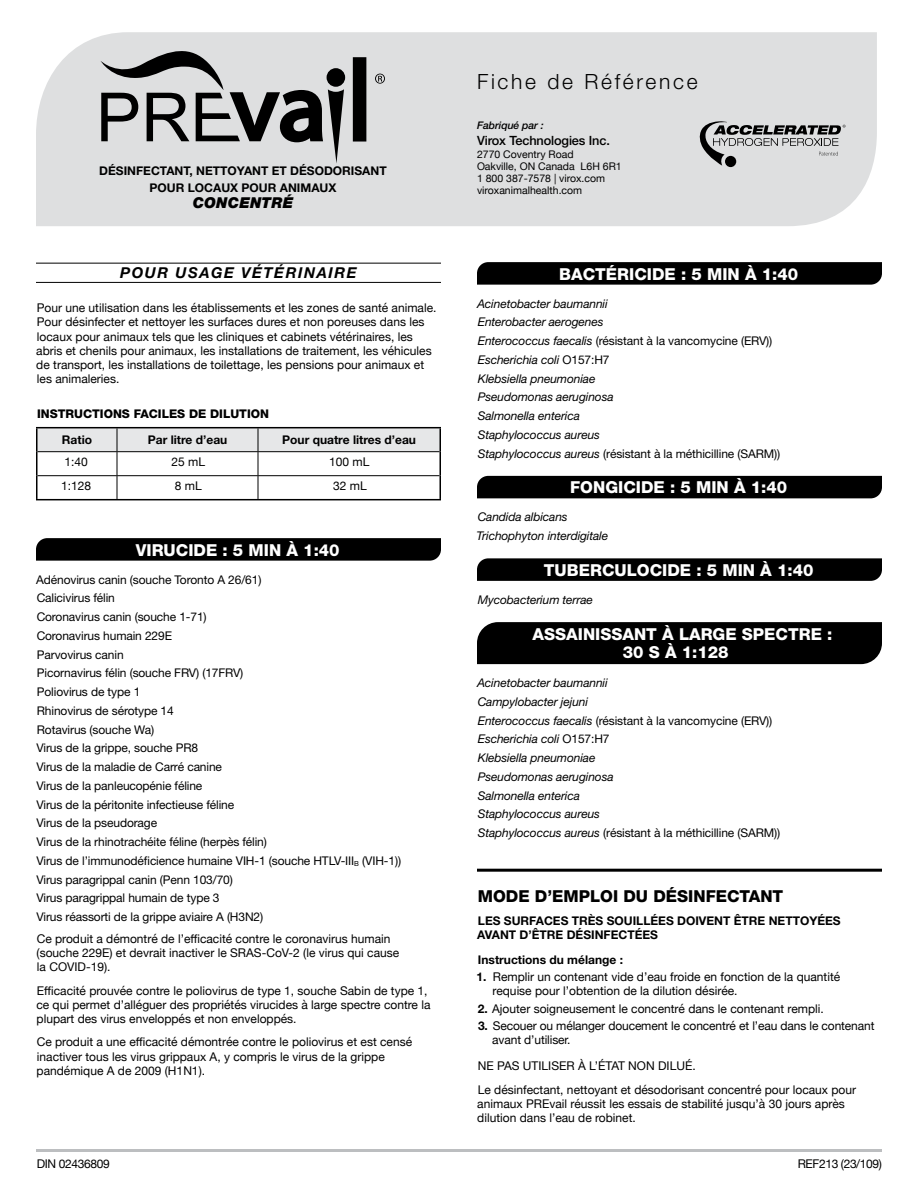
<style>
.page{position:relative;width:918px;height:1188px;background:#fff}
.page>*{position:absolute;margin:0;border:0;box-sizing:border-box;transform-origin:0 0}
.t1{font:300 21px "Helvetica Neue";letter-spacing:.13em;color:#000}
.t2{font:800 16.5px/18px "Helvetica Neue";color:#fff}
.t3{font:800 16.5px "Helvetica Neue";color:#000}
.t4{font:italic 700 15px "Helvetica Neue";letter-spacing:.1em;color:#000}
.t5{font:italic 900 15px "Helvetica Neue";letter-spacing:.01em;color:#000}
.t6{font:500 12.75px "Helvetica Neue";letter-spacing:-.01em;color:#000}
.t7{font:12px/14.2px "Helvetica Neue";color:#000}
.t8{font:12px/18.8px "Helvetica Neue";letter-spacing:-.01em;color:#000}
.t9{font:italic 12px/18.8px "Helvetica Neue";letter-spacing:-.01em;color:#000}
.t10{font:700 12px/14.2px "Helvetica Neue";color:#000}
.t11{font:800 12px "Helvetica Neue";color:#000}
.t12{font:12px "Helvetica Neue";letter-spacing:-.03em;color:#000}
.t13{font:10.5px/12px "Helvetica Neue";color:#000}
.t14{font:italic 500 10.5px "Helvetica Neue";letter-spacing:-.01em;color:#000}
.s1{font-style:normal}
.s2{font-weight:700}
</style>
<div class="page">
<div style="left:36px;top:32px;width:841px;height:194px;background:#dedfe0"></div>
<hr style="left:36px;top:1149px;width:846px;height:3px;background:#bcbec0">
<hr style="left:36px;top:263px;width:405px;height:1px;background:#000">
<hr style="left:36px;top:282px;width:405px;height:1px;background:#000">
<hr style="left:36px;top:427px;width:81px;height:1px;background:#000">
<hr style="left:36px;top:428px;width:2px;height:24px;background:#000">
<hr style="left:117px;top:427px;width:141px;height:1px;background:#000">
<hr style="left:258px;top:427px;width:183px;height:1px;background:#000">
<hr style="left:36px;top:452px;width:2px;height:24px;background:#000">
<hr style="left:36px;top:476px;width:2px;height:23px;background:#000">
<hr style="left:36px;top:499px;width:81px;height:1px;background:#000">
<hr style="left:117px;top:499px;width:141px;height:1px;background:#000">
<hr style="left:258px;top:499px;width:183px;height:1px;background:#000">
<svg style="left:37px;top:428px;width:404px;height:71px"></svg>
<svg style="left:36px;top:538px;width:405px;height:23px;background:#070707"></svg>
<hr style="left:477px;top:869px;width:405px;height:3px;background:#000">
<svg style="left:477px;top:262px;width:405px;height:23px;background:#070707"></svg>
<div style="left:477px;top:476px;width:405px;height:22px;background:#000"></div>
<svg style="left:477px;top:558px;width:405px;height:23px;background:#070707"></svg>
<div style="left:477px;top:622px;width:405px;height:42px;background:#000"></div>
<svg style="left:353px;top:57px;width:13px;height:85px"></svg>
<svg style="left:100px;top:51px;width:244px;height:113px;background:#a3a4a4"></svg>
<svg style="left:375px;top:74px;width:10px;height:10px"></svg>
<svg style="left:698px;top:121px;width:148px;height:45px;background:#adadae"></svg>
<p class="t10" style="left:99px;top:163px;width:289px;line-height:16.5px;text-align:center">DÉSINFECTANT, NETTOYANT ET DÉSODORISANT<br>POUR LOCAUX POUR ANIMAUX</p>
<p class="t5" style="left:193px;top:194px;width:102px">CONCENTRÉ</p>
<p class="t4" style="left:120px;top:264px;width:238px">POUR USAGE VÉTÉRINAIRE</p>
<p class="t7" style="left:36px;top:301px;width:402px">Pour une utilisation dans les établissements et les zones de santé animale.<br>Pour désinfecter et nettoyer les surfaces dures et non poreuses dans les locaux pour animaux tels que les cliniques et cabinets vétérinaires, les abris et chenils pour animaux, les installations de traitement, les véhicules de transport, les installations de toilettage, les pensions pour animaux et les animaleries.</p>
<p class="t11" style="left:37px;top:407px;width:234px">INSTRUCTIONS FACILES DE DILUTION</p>
<p class="t10" style="left:62px;top:433px;width:32px">Ratio</p>
<p class="t10" style="left:148px;top:433px;width:81px">Par litre d’eau</p>
<p class="t10" style="left:282px;top:433px;width:135px">Pour quatre litres d’eau</p>
<p class="t7" style="left:65px;top:455px;width:25px">1:40</p>
<p class="t7" style="left:172px;top:455px;width:35px">25 mL</p>
<p class="t7" style="left:329px;top:455px;width:42px">100 mL</p>
<p class="t7" style="left:61px;top:479px;width:32px">1:128</p>
<p class="t7" style="left:175px;top:479px;width:28px">8 mL</p>
<p class="t7" style="left:333px;top:479px;width:35px">32 mL</p>
<h2 class="t2" style="left:136px;top:541px;width:205px">VIRUCIDE : 5 MIN À 1:40</h2>
<p class="t8" style="left:36px;top:570px;width:366px">Adénovirus canin (souche Toronto A 26/61)<br>Calicivirus félin<br>Coronavirus canin (souche 1-71)<br>Coronavirus humain 229E<br>Parvovirus canin<br>Picornavirus félin (souche FRV) (17FRV)<br>Poliovirus de type 1<br>Rhinovirus de sérotype 14<br>Rotavirus (souche Wa)<br>Virus de la grippe, souche PR8<br>Virus de la maladie de Carré canine<br>Virus de la panleucopénie féline<br>Virus de la péritonite infectieuse féline<br>Virus de la pseudorage<br>Virus de la rhinotrachéite féline (herpès félin)<br>Virus de l’immunodéficience humaine VIH-1 (souche HTLV-III<sub>B</sub> (VIH-1))<br>Virus paragrippal canin (Penn 103/70)<br>Virus paragrippal humain de type 3<br>Virus réassorti de la grippe aviaire A (H3N2)</p>
<p class="t7" style="left:37px;top:932px;width:364px">Ce produit a démontré de l’efficacité contre le coronavirus humain (souche 229E) et devrait inactiver le SRAS-CoV-2 (le virus qui cause la COVID-19).</p>
<p class="t7" style="left:36px;top:984px;width:396px">Efficacité prouvée contre le poliovirus de type 1, souche Sabin de type 1, ce qui permet d’alléguer des propriétés virucides à large spectre contre la plupart des virus enveloppés et non enveloppés.</p>
<p class="t7" style="left:37px;top:1036px;width:377px">Ce produit a une efficacité démontrée contre le poliovirus et est censé inactiver tous les virus grippaux A, y compris le virus de la grippe pandémique A de 2009 (H1N1).</p>
<h1 class="t1" style="left:477px;top:68px;width:222px">Fiche de Référence</h1>
<p class="t14" style="left:477px;top:119px;width:68px">Fabriqué par :</p>
<p class="t6" style="left:477px;top:133px;width:134px">Virox Technologies Inc.</p>
<p class="t13" style="left:477px;top:149px;width:146px">2770 Coventry Road<br>Oakville, ON Canada L6H 6R1<br>1 800 387-7578 | virox.com viroxanimalhealth.com</p>
<h2 class="t2" style="left:559px;top:265px;width:241px">BACTÉRICIDE : 5 MIN À 1:40</h2>
<p class="t9" style="left:477px;top:294px;width:305px">Acinetobacter baumannii<br>Enterobacter aerogenes<br>Enterococcus faecalis <span class="s1">(résistant à la vancomycine (ERV))<br></span>Escherichia coli <span class="s1">O157:H7<br></span>Klebsiella pneumoniae<br>Pseudomonas aeruginosa<br>Salmonella enterica<br>Staphylococcus aureus<br>Staphylococcus aureus <span class="s1">(résistant à la méthicilline (SARM))</span></p>
<h2 class="t2" style="left:570px;top:479px;width:219px">FONGICIDE : 5 MIN À 1:40</h2>
<p class="t9" style="left:477px;top:508px;width:133px">Candida albicans<br>Trichophyton interdigitale</p>
<h2 class="t2" style="left:544px;top:561px;width:271px">TUBERCULOCIDE : 5 MIN À 1:40</h2>
<p class="t9" style="left:478px;top:590px;width:117px">Mycobacterium terrae</p>
<h2 class="t2" style="left:623px;top:626px;width:211px;text-indent:-90px">ASSAINISSANT À LARGE SPECTRE :<br>30 S À 1:128</h2>
<p class="t9" style="left:477px;top:673px;width:305px">Acinetobacter baumannii<br>Campylobacter jejuni<br>Enterococcus faecalis <span class="s1">(résistant à la vancomycine (ERV))<br></span>Escherichia coli <span class="s1">O157:H7<br></span>Klebsiella pneumoniae<br>Pseudomonas aeruginosa<br>Salmonella enterica<br>Staphylococcus aureus<br>Staphylococcus aureus <span class="s1">(résistant à la méthicilline (SARM))</span></p>
<h2 class="t3" style="left:478px;top:886px;width:307px">MODE D’EMPLOI DU DÉSINFECTANT</h2>
<p class="t10" style="left:477px;top:913px;width:365px">LES SURFACES TRÈS SOUILLÉES DOIVENT ÊTRE NETTOYÉES<br>AVANT D’ÊTRE DÉSINFECTÉES</p>
<p class="t10" style="left:478px;top:952px;width:147px">Instructions du mélange :</p>
<p class="t7" style="left:493px;top:970px;width:349px;text-indent:-16px"><span class="s2">1.</span> Remplir un contenant vide d’eau froide en fonction de la quantité requise pour l’obtention de la dilution désirée.</p>
<p class="t7" style="left:478px;top:1002px;width:348px"><span class="s2">2.</span> Ajouter soigneusement le concentré dans le contenant rempli.</p>
<p class="t7" style="left:492px;top:1019px;width:384px;text-indent:-14px"><span class="s2">3.</span> Secouer ou mélanger doucement le concentré et l’eau dans le contenant avant d’utiliser.</p>
<p class="t7" style="left:478px;top:1055px;width:380px;line-height:23.2px">NE PAS UTILISER À L’ÉTAT NON DILUÉ.<br>Le désinfectant, nettoyant et désodorisant concentré pour locaux pour</p>
<p class="t7" style="left:477px;top:1097px;width:369px">animaux PREvail réussit les essais de stabilité jusqu’à 30 jours après dilution dans l’eau de robinet.</p>
<p class="t12" style="left:37px;top:1155px;width:74px">DIN 02436809</p>
<p class="t12" style="left:798px;top:1155px;width:86px">REF213 (23/109)</p>
</div>
